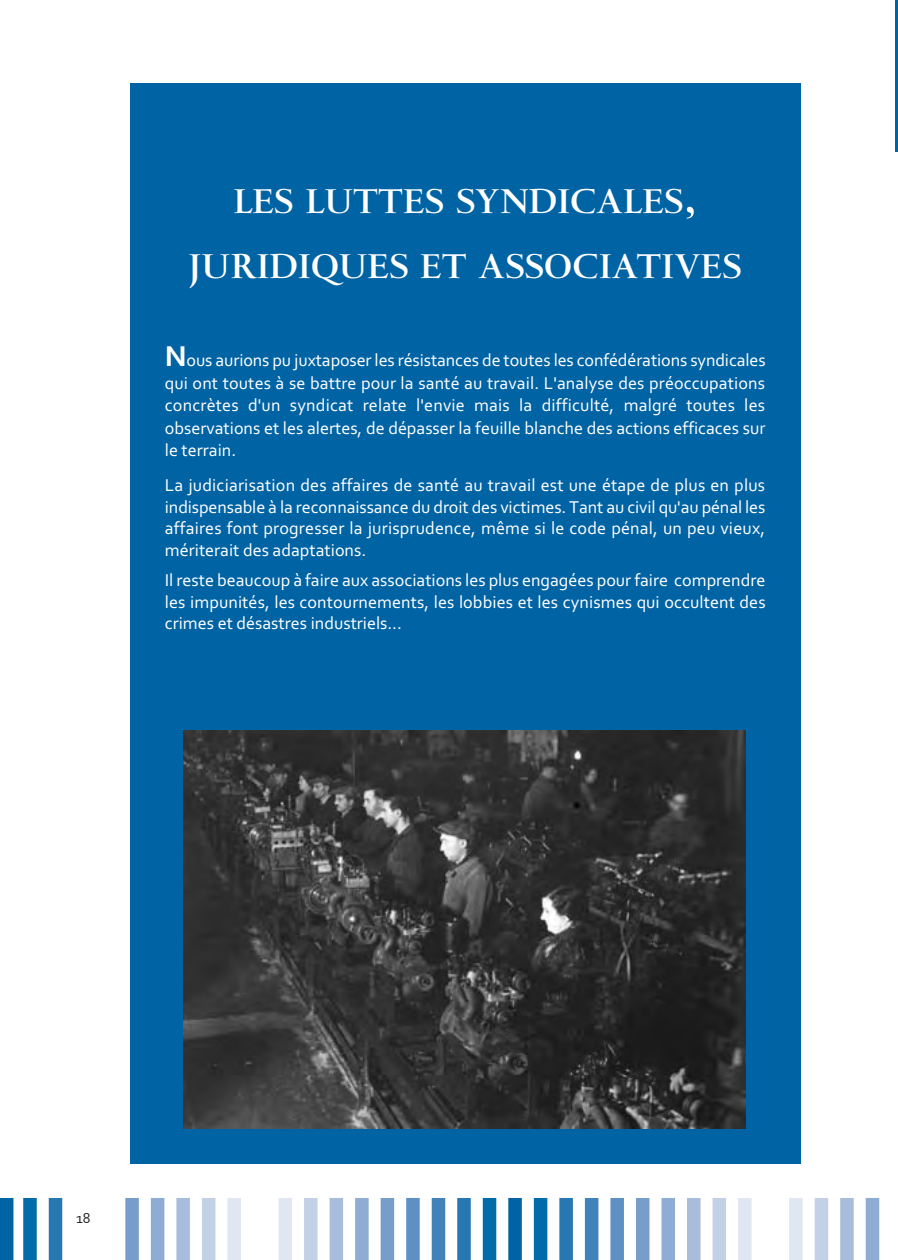
<style>
.page{position:relative;width:898px;height:1260px;background:#fff}
.page>*{position:absolute;margin:0;border:0;box-sizing:border-box;transform-origin:0 0}
.t1{font:600 40.5px/64.8px "Spectrum";color:#fff;text-align:center}
.t2{font:18px/21.6px "Corbel";color:#fff;text-align:justify}
.t3{font:15px "Corbel";color:#231f20}
.s1{font-size:54px}
.s2{font-weight:700;font-size:30px}
</style>
<div class="page">
<hr style="left:895px;top:0;width:2px;height:151px;background:#0063a4">
<div style="left:0;top:1197px;width:13px;height:62px;background:#0063a4"></div>
<div style="left:23px;top:1197px;width:14px;height:62px;background:#026caa"></div>
<div style="left:49px;top:1197px;width:13px;height:62px;background:#2677b2"></div>
<div style="left:125px;top:1197px;width:14px;height:62px;background:#779dca"></div>
<div style="left:151px;top:1197px;width:13px;height:62px;background:#8fadd4"></div>
<div style="left:176px;top:1197px;width:14px;height:62px;background:#a8bddc"></div>
<div style="left:202px;top:1197px;width:13px;height:62px;background:#c3d1e7"></div>
<div style="left:227px;top:1197px;width:14px;height:62px;background:#e0e7f2"></div>
<div style="left:278px;top:1197px;width:14px;height:62px;background:#e0e7f2"></div>
<div style="left:304px;top:1197px;width:13px;height:62px;background:#c3d1e7"></div>
<div style="left:329px;top:1197px;width:14px;height:62px;background:#a8bddc"></div>
<div style="left:355px;top:1197px;width:13px;height:62px;background:#8fadd4"></div>
<div style="left:380px;top:1197px;width:14px;height:62px;background:#779dca"></div>
<div style="left:406px;top:1197px;width:13px;height:62px;background:#5f90c3"></div>
<div style="left:431px;top:1197px;width:14px;height:62px;background:#4282ba"></div>
<div style="left:457px;top:1197px;width:13px;height:62px;background:#2677b2"></div>
<div style="left:482px;top:1197px;width:14px;height:62px;background:#026caa"></div>
<div style="left:508px;top:1197px;width:13px;height:62px;background:#0063a4"></div>
<div style="left:533px;top:1197px;width:14px;height:62px;background:#026caa"></div>
<div style="left:559px;top:1197px;width:13px;height:62px;background:#2677b2"></div>
<div style="left:584px;top:1197px;width:14px;height:62px;background:#4282ba"></div>
<div style="left:610px;top:1197px;width:13px;height:62px;background:#5f90c3"></div>
<div style="left:635px;top:1197px;width:14px;height:62px;background:#779dca"></div>
<div style="left:661px;top:1197px;width:14px;height:62px;background:#8fadd4"></div>
<div style="left:687px;top:1197px;width:13px;height:62px;background:#a8bddc"></div>
<div style="left:712px;top:1197px;width:14px;height:62px;background:#c3d1e7"></div>
<div style="left:738px;top:1197px;width:13px;height:62px;background:#e0e7f2"></div>
<div style="left:789px;top:1197px;width:13px;height:62px;background:#e0e7f2"></div>
<div style="left:814px;top:1197px;width:14px;height:62px;background:#c3d1e7"></div>
<div style="left:840px;top:1197px;width:13px;height:62px;background:#a8bddc"></div>
<div style="left:865px;top:1197px;width:14px;height:62px;background:#8fadd4"></div>
<div style="left:130px;top:83px;width:670px;height:1080px;background:#0063a4"></div>
<img style="left:184px;top:730px;width:561px;height:398px">
<h1 class="t1" style="left:189px;top:169px;width:554px">LES LUTTES SYNDICALES<span class="s1">,<br></span>JURIDIQUES ET ASSOCIATIVES</h1>
<p class="t2" style="left:165px;top:350px;width:602px;line-height:22.5px"><span class="s2">N</span>ous aurions pu juxtaposer les résistances de toutes les confédérations syndicales qui ont toutes à se battre pour la santé au travail. L'analyse des préoccupations concrètes d'un syndicat relate l'envie mais la difficulté, malgré toutes les observations et les alertes, de dépasser la feuille blanche des actions efficaces sur le terrain.</p>
<p class="t2" style="left:165px;top:476px;width:602px">La judiciarisation des affaires de santé au travail est une étape de plus en plus indispensable à la reconnaissance du droit des victimes. Tant au civil qu'au pénal les affaires font progresser la jurisprudence, même si le code pénal, un peu vieux, mériterait des adaptations.</p>
<p class="t2" style="left:165px;top:571px;width:602px">Il reste beaucoup à faire aux associations les plus engagées pour faire comprendre les impunités, les contournements, les lobbies et les cynismes qui occultent des crimes et désastres industriels...</p>
<p class="t3" style="left:76px;top:1208px;width:16px">18</p>
</div>
